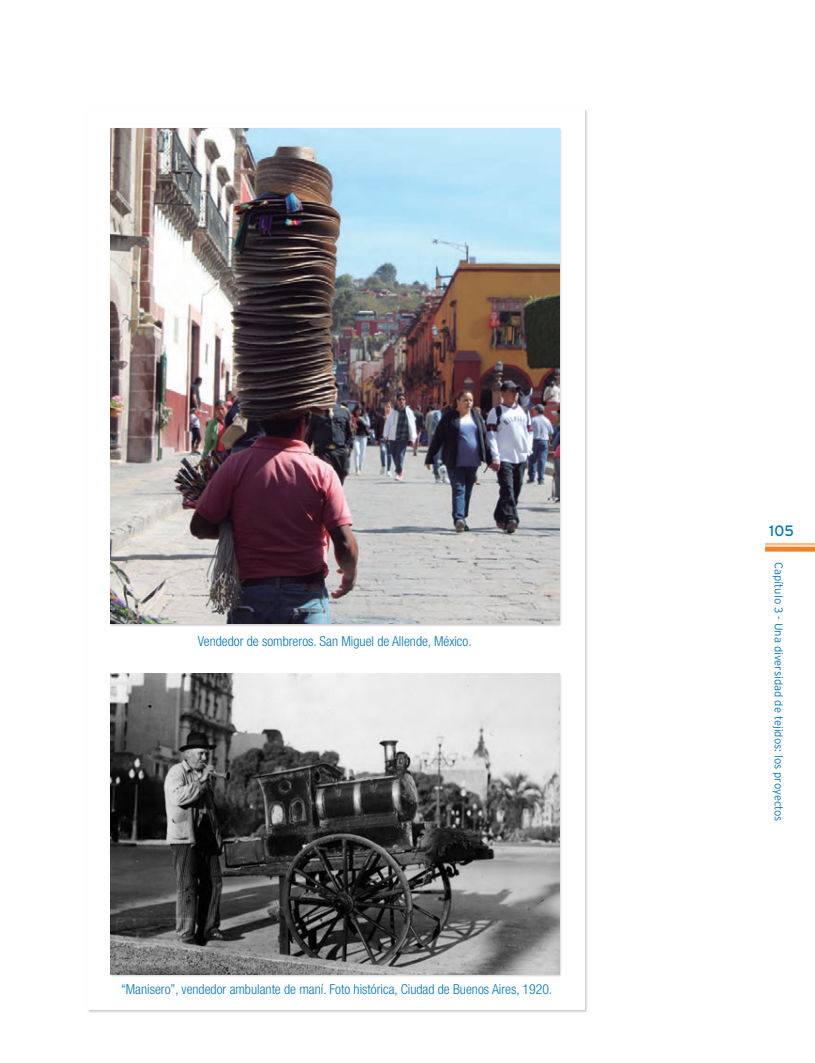
<style>
.page{position:relative;width:815px;height:1063px;background:#fff}
.page>*{position:absolute;margin:0;border:0;box-sizing:border-box;transform-origin:0 0}
.t1{font:15px "Interstate";color:#0076be}
.t2{font:300 condensed 13.75px "Helvetica Neue LT Std";color:#0076be}
.t3{font:300 11.25px "Interstate";color:#0076be}
</style>
<div class="page">
<hr style="left:765px;top:543px;width:50px;height:2px;background:#fbbb87">
<div style="left:765px;top:547px;width:50px;height:5px;background:#f48026"></div>
<img style="left:110px;top:128px;width:450px;height:496px">
<img style="left:110px;top:674px;width:449px;height:300px">
<p class="t2" style="left:198px;top:636px;width:276px">Vendedor de sombreros. San Miguel de Allende, México.</p>
<p class="t2" style="left:121px;top:984px;width:433px">“Manisero”, vendedor ambulante de maní. Foto histórica, Ciudad de Buenos Aires, 1920.</p>
<p class="t1" style="left:769px;top:523px;width:26px">105</p>
<p class="t3" style="left:785px;top:562px;width:261px;rotate:90deg">Capítulo 3 - Una diversidad de tejidos: los proyectos</p>
</div>
